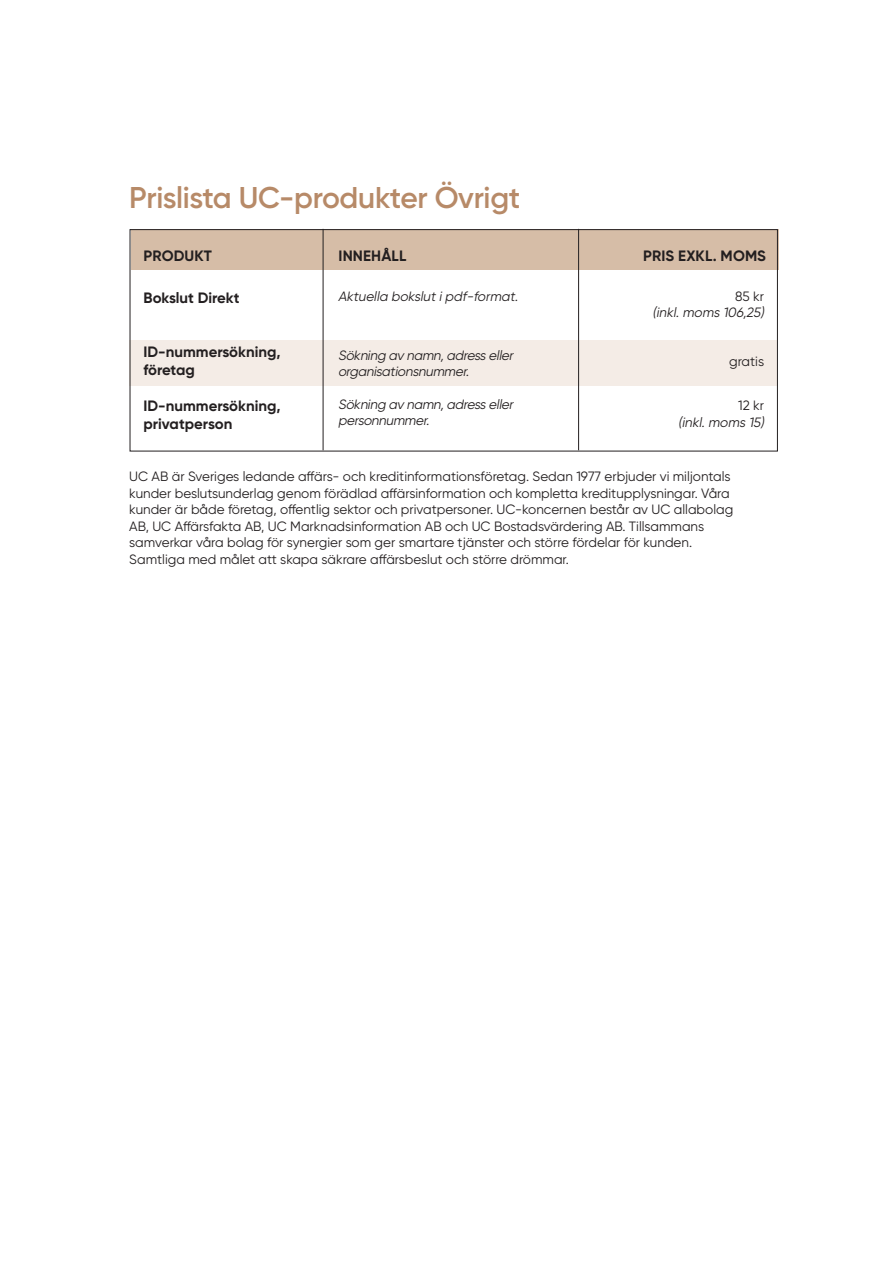
<style>
.page{position:relative;width:893px;height:1263px;background:#fff}
.page>*{position:absolute;margin:0;border:0;box-sizing:border-box;transform-origin:0 0}
.Rubrik_30{font:600 30px "Gilroy";letter-spacing:-.01em;color:#b78a68}
.t1{font:700 15px "Gilroy";color:#231f20}
.t2{font:13.5px/16.5px "Gilroy";color:#231f20}
.t3{font:italic 13.5px/16.2px "Gilroy";color:#231f20}
</style>
<div class="page">
<div style="left:130px;top:340px;width:647px;height:46px;background:#f4ece6"></div>
<div style="left:131px;top:229px;width:647px;height:40px;background:#d6bda7"></div>
<div style="left:130px;top:229px;width:648px;height:222px;border:1px solid #231f20"></div>
<hr style="left:323px;top:229px;width:1px;height:221px;background:#231f20">
<hr style="left:578px;top:229px;width:1px;height:221px;background:#231f20">
<p class="Rubrik_30" style="left:129px;top:178px;width:393px">Prislista UC-produkter Övrigt</p>
<p class="t1" style="left:144px;top:246px;width:70px">PRODUKT</p>
<p class="t1" style="left:339px;top:246px;width:69px">INNEHÅLL</p>
<p class="t1" style="left:643px;top:246px;width:124px">PRIS EXKL. MOMS</p>
<p class="t1" style="left:144px;top:288px;width:97px">Bokslut Direkt</p>
<p class="t3" style="left:338px;top:288px;width:184px">Aktuella bokslutipdf-format.</p>
<p class="t2" style="left:735px;top:288px;width:30px">85 kr</p>
<p class="t3" style="left:653px;top:304px;width:116px">(inkl.moms 106,25)</p>
<p class="t2" style="left:729px;top:353px;width:36px">gratis</p>
<p class="t2" style="left:738px;top:397px;width:27px">12 kr</p>
<p class="t3" style="left:678px;top:414px;width:90px">(inkl.moms 15)</p>
<p class="t1" style="left:144px;top:342px;width:139px">ID-nummersökning,</p>
<p class="t1" style="left:144px;top:360px;width:53px">företag</p>
<p class="t1" style="left:144px;top:396px;width:139px">ID-nummersökning,</p>
<p class="t1" style="left:144px;top:414px;width:90px">privatperson</p>
<p class="t3" style="left:338px;top:347px;width:179px">Sökning av namn,adress eller organisationsnummer.</p>
<p class="t3" style="left:338px;top:396px;width:179px">Sökning av namn,adress eller personnummer.</p>
<p class="t2" style="left:129px;top:468px;width:606px">UC AB är Sveriges ledande affärs- och kreditinformationsföretag. Sedan 1977 erbjuder vi miljontals kunder beslutsunderlag genom förädlad affärsinformation och kompletta kreditupplysningar. Våra kunder är både företag, offentlig sektor och privatpersoner. UC-koncernen består av UC allabolag AB, UC Affärsfakta AB, UC Marknadsinformation AB och UC Bostadsvärdering AB. Tillsammans samverkar våra bolag för synergier som ger smartare tjänster och större fördelar för kunden.<br>Samtliga med målet att skapa säkrare affärsbeslut och större drömmar.</p>
</div>
